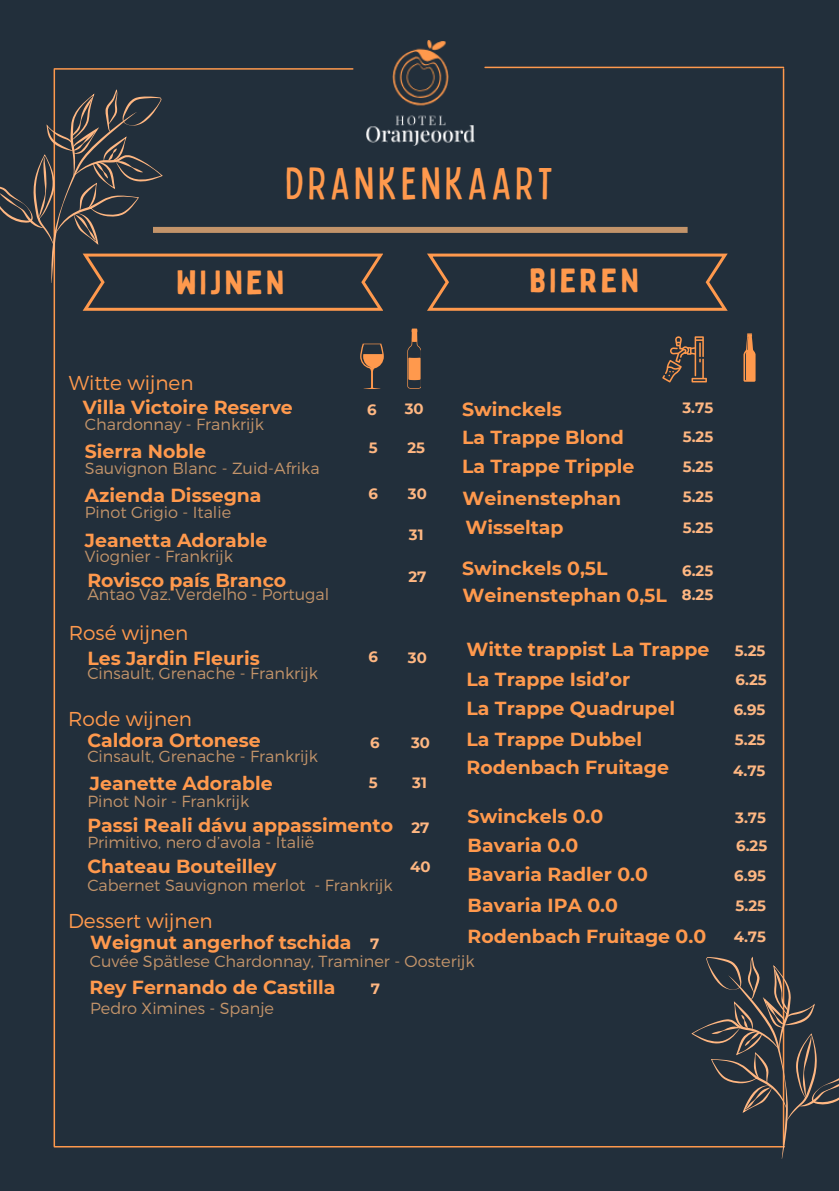
<style>
.page{position:relative;width:839px;height:1191px;background:#fff}
.page>*{position:absolute;margin:0;border:0;box-sizing:border-box;transform-origin:0 0}
.t1{font:condensed 45px "Bobby Jones";letter-spacing:.1em;color:#ff994d}
.t2{font:33px "Bobby Jones";letter-spacing:.1em;color:#ff994d}
.t3{font:300 20px "Montserrat";color:#ff994d}
.t4{font:700 19px "Montserrat";color:#ff994d}
.t5{font:300 16px "Montserrat";color:#c3946a}
.t6{font:700 15px "Montserrat";color:#ffb782}
</style>
<div class="page">
<div style="left:0;top:0;width:838px;height:1191px;background:#222f3b"></div>
<img style="left:383px;top:41px;width:91px;height:105px">
<hr style="left:485px;top:67px;width:298px;height:1px;background:#ff994d">
<hr style="left:54px;top:68px;width:299px;height:2px;background:#ff994d">
<hr style="left:782px;top:69px;width:2px;height:1076px;background:#ff994d">
<hr style="left:54px;top:70px;width:1px;height:1076px;background:#ff994d">
<hr style="left:54px;top:1146px;width:730px;height:2px;background:#ff994d">
<svg style="left:659px;top:948px;width:179px;height:211px"></svg>
<div style="left:153px;top:227px;width:534px;height:6px;background:#c3946a"></div>
<svg style="left:360px;top:344px;width:24px;height:45px"></svg>
<svg style="left:407px;top:329px;width:14px;height:60px"></svg>
<svg style="left:743px;top:333px;width:12px;height:48px"></svg>
<svg style="left:662px;top:336px;width:45px;height:46px"></svg>
<svg style="left:427px;top:254px;width:300px;height:57px"></svg>
<svg style="left:0;top:88px;width:383px;height:223px"></svg>
<p class="t1" style="left:285px;top:155px;width:269px">DRANKENKAART</p>
<h5 class="t2" style="left:176px;top:262px;width:109px">WIJNEN</h5>
<p class="t2" style="left:529px;top:260px;width:111px">BIEREN</p>
<h1 class="t3" style="left:69px;top:370px;width:126px">Witte wijnen</h1>
<h2 class="t4" style="left:83px;top:396px;width:211px">Villa Victoire Reserve</h2>
<h2 class="t5" style="left:85px;top:414px;width:181px">Chardonnay - Frankrijk</h2>
<h3 class="t4" style="left:462px;top:397px;width:101px">Swinckels</h3>
<h3 class="t4" style="left:462px;top:426px;width:163px">La Trappe Blond</h3>
<p class="t4" style="left:462px;top:454px;width:174px">La Trappe Tripple</p>
<h5 class="t4" style="left:462px;top:486px;width:160px">Weinenstephan</h5>
<h4 class="t4" style="left:465px;top:516px;width:100px">Wisseltap</h4>
<h3 class="t4" style="left:462px;top:557px;width:147px">Swinckels 0,5L</h3>
<h5 class="t4" style="left:462px;top:583px;width:206px">Weinenstephan 0,5L</h5>
<p class="t4" style="left:466px;top:637px;width:244px">Witte trappist La Trappe</p>
<h3 class="t6" style="left:682px;top:398px;width:32px">3.75</h3>
<p class="t6" style="left:682px;top:427px;width:32px">5.25</p>
<p class="t6" style="left:682px;top:457px;width:32px">5.25</p>
<h3 class="t6" style="left:682px;top:487px;width:32px">5.25</h3>
<h5 class="t6" style="left:682px;top:518px;width:32px">5.25</h5>
<h3 class="t6" style="left:682px;top:561px;width:33px">6.25</h3>
<h5 class="t6" style="left:681px;top:586px;width:33px">8.25</h5>
<p class="t6" style="left:367px;top:400px;width:11px">6</p>
<p class="t6" style="left:404px;top:399px;width:20px">30</p>
<p class="t4" style="left:85px;top:440px;width:123px">Sierra Noble</p>
<p class="t6" style="left:369px;top:439px;width:10px">5</p>
<h4 class="t6" style="left:407px;top:439px;width:19px">25</h4>
<h3 class="t5" style="left:85px;top:457px;width:236px">Sauvignon Blanc - Zuid-Afrika</h3>
<h3 class="t4" style="left:85px;top:484px;width:178px">Azienda Dissegna</h3>
<h5 class="t6" style="left:368px;top:485px;width:11px">6</h5>
<p class="t6" style="left:408px;top:484px;width:20px">30</p>
<p class="t5" style="left:85px;top:502px;width:148px">Pinot Grigio - Italie</p>
<p class="t4" style="left:85px;top:529px;width:184px">Jeanetta Adorable</p>
<h3 class="t5" style="left:85px;top:546px;width:150px">Viognier - Frankrijk</h3>
<h5 class="t6" style="left:409px;top:526px;width:16px">31</h5>
<h3 class="t6" style="left:408px;top:568px;width:20px">27</h3>
<p class="t4" style="left:87px;top:568px;width:200px">Rovisco país Branco</p>
<p class="t5" style="left:87px;top:584px;width:243px">Antao Vaz. Verdelho - Portugal</p>
<h3 class="t3" style="left:69px;top:619px;width:121px">Rosé wijnen</h3>
<h5 class="t4" style="left:87px;top:647px;width:174px">Les Jardin Fleuris</h5>
<p class="t5" style="left:87px;top:663px;width:232px">Cinsault, Grenache - Frankrijk</p>
<p class="t3" style="left:68px;top:705px;width:126px">Rode wijnen</p>
<h3 class="t4" style="left:87px;top:729px;width:175px">Caldora Ortonese</h3>
<p class="t5" style="left:87px;top:746px;width:232px">Cinsault, Grenache - Frankrijk</p>
<h5 class="t4" style="left:90px;top:771px;width:184px">Jeanette Adorable</h5>
<h3 class="t5" style="left:87px;top:790px;width:163px">Pinot Noir - Frankrijk</h3>
<p class="t4" style="left:87px;top:814px;width:307px">Passi Reali dávu appassimento</p>
<h3 class="t5" style="left:87px;top:832px;width:228px">Primitivo, nero d’avola - Italië</h3>
<h5 class="t4" style="left:87px;top:854px;width:190px">Chateau Bouteilley</h5>
<p class="t5" style="left:87px;top:875px;width:307px">Cabernet Sauvignon merlot - Frankrijk</p>
<h3 class="t3" style="left:68px;top:908px;width:146px">Dessert wijnen</h3>
<p class="t4" style="left:90px;top:931px;width:263px">Weignut angerhof tschida</p>
<h3 class="t5" style="left:90px;top:951px;width:386px">Cuvée Spätlese Chardonnay, Traminer - Oosterijk</h3>
<h5 class="t4" style="left:89px;top:976px;width:247px">Rey Fernando de Castilla</h5>
<p class="t5" style="left:90px;top:998px;width:185px">Pedro Ximines - Spanje</p>
<h5 class="t6" style="left:368px;top:647px;width:11px">6</h5>
<h3 class="t6" style="left:408px;top:648px;width:20px">30</h3>
<p class="t4" style="left:466px;top:667px;width:165px">La Trappe Isid’or</p>
<p class="t4" style="left:466px;top:697px;width:210px">La Trappe Quadrupel</p>
<h3 class="t4" style="left:466px;top:727px;width:177px">La Trappe Dubbel</h3>
<h5 class="t4" style="left:466px;top:756px;width:204px">Rodenbach Fruitage</h5>
<h3 class="t6" style="left:370px;top:733px;width:11px">6</h3>
<h5 class="t6" style="left:411px;top:733px;width:20px">30</h5>
<p class="t6" style="left:412px;top:773px;width:16px">31</p>
<h3 class="t6" style="left:411px;top:819px;width:20px">27</h3>
<h5 class="t6" style="left:410px;top:857px;width:22px">40</h5>
<p class="t6" style="left:369px;top:773px;width:10px">5</p>
<h5 class="t4" style="left:467px;top:804px;width:137px">Swinckels 0.0</h5>
<h3 class="t4" style="left:467px;top:833px;width:112px">Bavaria 0.0</h3>
<p class="t4" style="left:467px;top:863px;width:182px">Bavaria Radler 0.0</p>
<p class="t4" style="left:467px;top:894px;width:152px">Bavaria IPA 0.0</p>
<h3 class="t4" style="left:467px;top:925px;width:240px">Rodenbach Fruitage 0.0</h3>
<h4 class="t6" style="left:370px;top:935px;width:11px">7</h4>
<h3 class="t6" style="left:371px;top:979px;width:11px">7</h3>
<h4 class="t6" style="left:735px;top:642px;width:32px">5.25</h4>
<h3 class="t6" style="left:735px;top:671px;width:33px">6.25</h3>
<h3 class="t6" style="left:733px;top:700px;width:33px">6.95</h3>
<h5 class="t6" style="left:735px;top:730px;width:32px">5.25</h5>
<p class="t6" style="left:733px;top:761px;width:34px">4.75</p>
<h3 class="t6" style="left:735px;top:808px;width:32px">3.75</h3>
<p class="t6" style="left:736px;top:837px;width:33px">6.25</p>
<p class="t6" style="left:734px;top:867px;width:33px">6.95</p>
<p class="t6" style="left:735px;top:897px;width:32px">5.25</p>
<h3 class="t6" style="left:733px;top:928px;width:34px">4.75</h3>
</div>
